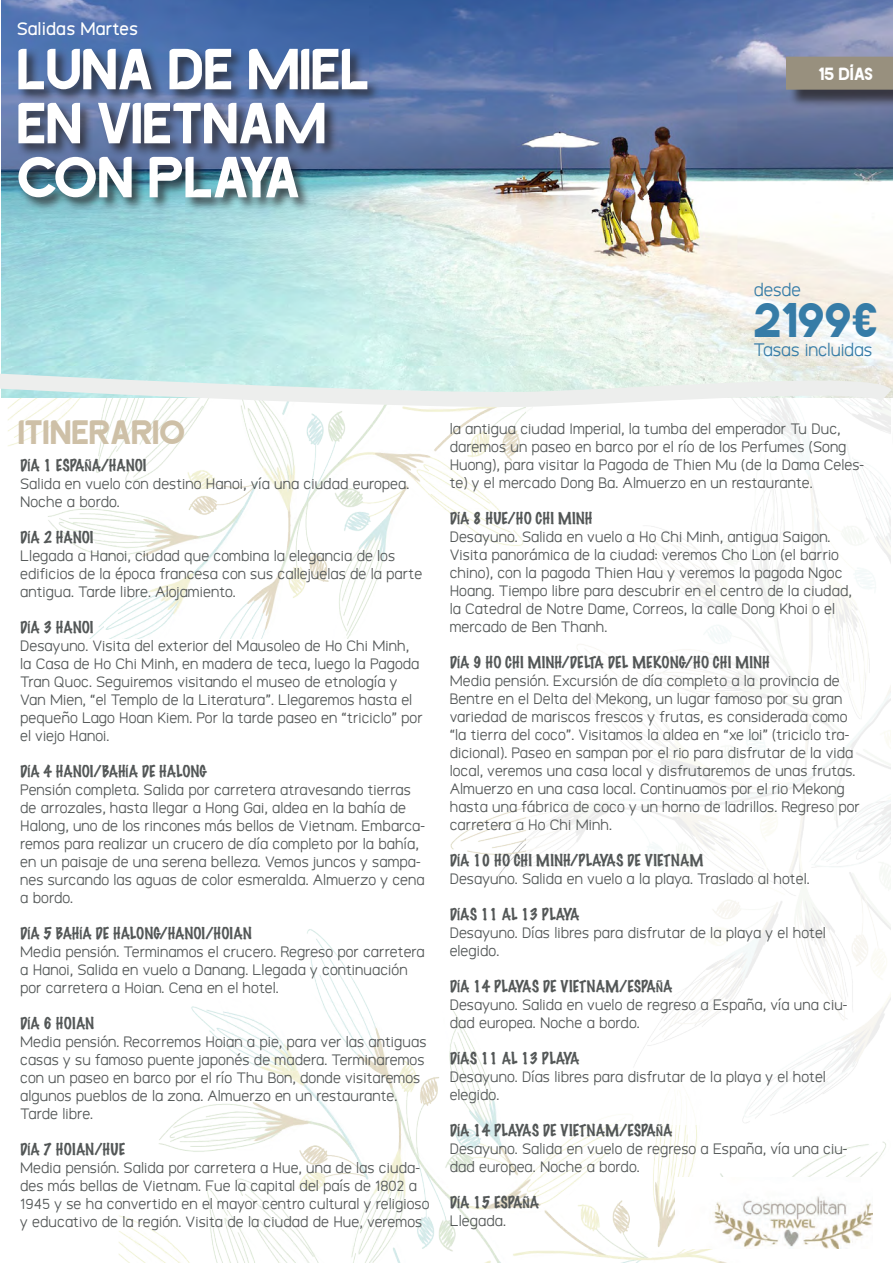
<style>
.page{position:relative;width:893px;height:1263px;background:#fff}
.page>*{position:absolute;margin:0;border:0;box-sizing:border-box;transform-origin:0 0}
.t1{font:58.5px "AVICENNA";color:#fff}
.t2{font:58.5px "AVICENNA";letter-spacing:-.035em;color:#fff}
.t3{font:49.5px "AVICENNA";color:#367ca7}
.t4{font:34.5px "AVICENNA";color:#cec0a7}
.t5{font:18px "Logico Sans";letter-spacing:-.01em;color:#367ca7}
.t6{font:700 18px "Logico Sans";color:#fff}
.t7{font:18px "AVICENNA";color:#fff}
.t8{font:15px/18px "Logico Sans";color:#535757}
.t9{font:100 15px "Marker Felt";color:#535757}
</style>
<div class="page">
<img style="left:8px;top:417px;width:103px;height:222px">
<img style="left:111px;top:417px;width:775px;height:846px">
<div style="left:526px;top:399px;width:366px;height:726px;background:#fff"></div>
<img style="left:1px;top:0;width:892px;height:366px">
<div style="left:16px;top:47px;width:365px;height:164px;background:#231f20;opacity:.75"></div>
<div style="left:788px;top:59px;width:105px;height:49px;background:#231f20;opacity:.75"></div>
<div style="left:786px;top:57px;width:107px;height:33px;background:#98907e"></div>
<svg style="left:0;top:366px;width:892px;height:51px"></svg>
<img style="left:676px;top:1178px;width:196px;height:70px">
<svg style="left:892px;top:345px;width:1px;height:53px"></svg>
<p class="t6" style="left:17px;top:18px;width:123px">Salidas Martes</p>
<p class="t1" style="left:17px;top:31px;width:354px">LUNA DE MIEL</p>
<p class="t1" style="left:17px;top:85px;width:311px">EN VIETNAM</p>
<p class="t2" style="left:17px;top:139px;width:285px">CON PLAYA</p>
<p class="t7" style="left:819px;top:63px;width:56px">15 DÍAS</p>
<p class="t5" style="left:754px;top:279px;width:49px">desde</p>
<p class="t3" style="left:754px;top:288px;width:126px">2199€</p>
<p class="t5" style="left:753px;top:340px;width:121px">Tasas incluidas</p>
<p class="t4" style="left:18px;top:409px;width:169px">ITINERARIO</p>
<p class="t9" style="left:20px;top:453px;width:128px">DÍA 1 ESPAÑA/HANOI</p>
<p class="t8" style="left:20px;top:475px;width:391px">Salida en vuelo con destino Hanoi, vía una ciudad europea.<br>Noche a bordo.</p>
<p class="t9" style="left:20px;top:525px;width:75px">DÍA 2 HANOI</p>
<p class="t8" style="left:20px;top:547px;width:404px">Llegada a Hanoi, ciudad que combina la elegancia de los edificios de la época francesa con sus callejuelas de la parte antigua. Tarde libre. Alojamiento.</p>
<p class="t9" style="left:20px;top:615px;width:75px">DÍA 3 HANOI</p>
<p class="t8" style="left:20px;top:637px;width:404px">Desayuno. Visita del exterior del Mausoleo de Ho Chi Minh, la Casa de Ho Chi Minh, en madera de teca, luego la Pagoda Tran Quoc. Seguiremos visitando el museo de etnología y Van Mien, “el Templo de la Literatura”. Llegaremos hasta el pequeño Lago Hoan Kiem. Por la tarde paseo en “triciclo” por el viejo Hanoi.</p>
<p class="t9" style="left:20px;top:759px;width:188px">DÍA 4 HANOI/BAHÍA DE HALONG</p>
<p class="t8" style="left:20px;top:781px;width:406px">Pensión completa. Salida por carretera atravesando tierras de arrozales, hasta llegar a Hong Gai, aldea en la bahía de Halong, uno de los rincones más bellos de Vietnam. Embarca&shy;remos para realizar un crucero de día completo por la bahía, en un paisaje de una serena belleza. Vemos juncos y sampa&shy;nes surcando las aguas de color esmeralda. Almuerzo y cena a bordo.</p>
<p class="t9" style="left:20px;top:921px;width:233px">DÍA 5 BAHÍA DE HALONG/HANOI/HOIAN</p>
<p class="t8" style="left:20px;top:943px;width:406px">Media pensión. Terminamos el crucero. Regreso por carretera a Hanoi, Salida en vuelo a Danang. Llegada y continuación por carretera a Hoian. Cena en el hotel.</p>
<p class="t9" style="left:20px;top:1011px;width:76px">DÍA 6 HOIAN</p>
<p class="t8" style="left:20px;top:1033px;width:408px">Media pensión. Recorremos Hoian a pie, para ver las antiguas casas y su famoso puente japonés de madera. Terminaremos con un paseo en barco por el río Thu Bon, donde visitaremos algunos pueblos de la zona. Almuerzo en un restaurante.<br>Tarde libre.</p>
<p class="t9" style="left:20px;top:1137px;width:106px">DÍA 7 HOIAN/HUE</p>
<p class="t8" style="left:20px;top:1159px;width:411px">Media pensión. Salida por carretera a Hue, una de las ciuda&shy;des más bellas de Vietnam. Fue la capital del país de 1802 a 1945 y se ha convertido en el mayor centro cultural y religioso y educativo de la región. Visita de la ciudad de Hue, veremos</p>
<p class="t8" style="left:450px;top:420px;width:416px">la antigua ciudad Imperial, la tumba del emperador Tu Duc, daremos un paseo en barco por el río de los Perfumes (Song Huong), para visitar la Pagoda de Thien Mu (de la Dama Celes&shy;te) y el mercado Dong Ba. Almuerzo en un restaurante.</p>
<p class="t9" style="left:450px;top:506px;width:144px">DÍA 8 HUE/HO CHI MINH</p>
<p class="t8" style="left:450px;top:528px;width:404px">Desayuno. Salida en vuelo a Ho Chi Minh, antigua Saigon.<br>Visita panorámica de la ciudad: veremos Cho Lon (el barrio chino), con la pagoda Thien Hau y veremos la pagoda Ngoc Hoang. Tiempo libre para descubrir en el centro de la ciudad, la Catedral de Notre Dame, Correos, la calle Dong Khoi o el mercado de Ben Thanh.</p>
<p class="t9" style="left:450px;top:650px;width:321px">DÍA 9 HO CHI MINH/DELTA DEL MEKONG/HO CHI MINH</p>
<p class="t8" style="left:450px;top:672px;width:412px">Media pensión. Excursión de día completo a la provincia de Bentre en el Delta del Mekong, un lugar famoso por su gran variedad de mariscos frescos y frutas, es considerada como “la tierra del coco”. Visitamos la aldea en “xe loi” (triciclo tra&shy;dicional). Paseo en sampan por el rio para disfrutar de la vida local, veremos una casa local y disfrutaremos de unas frutas.<br>Almuerzo en una casa local. Continuamos por el rio Mekong hasta una fábrica de coco y un horno de ladrillos. Regreso por carretera a Ho Chi Minh.</p>
<p class="t9" style="left:450px;top:848px;width:255px">DÍA 10 HO CHI MINH/PLAYAS DE VIETNAM</p>
<p class="t8" style="left:450px;top:870px;width:361px">Desayuno. Salida en vuelo a la playa. Traslado al hotel.</p>
<p class="t9" style="left:450px;top:902px;width:131px">DÍAS 11 AL 13 PLAYA</p>
<p class="t8" style="left:450px;top:924px;width:378px">Desayuno. Días libres para disfrutar de la playa y el hotel elegido.</p>
<p class="t9" style="left:450px;top:974px;width:224px">DÍA 14 PLAYAS DE VIETNAM/ESPAÑA</p>
<p class="t8" style="left:450px;top:996px;width:399px">Desayuno. Salida en vuelo de regreso a España, vía una ciu&shy;dad europea. Noche a bordo.</p>
<p class="t9" style="left:450px;top:1046px;width:131px">DÍAS 11 AL 13 PLAYA</p>
<p class="t8" style="left:450px;top:1068px;width:378px">Desayuno. Días libres para disfrutar de la playa y el hotel elegido.</p>
<p class="t9" style="left:450px;top:1118px;width:224px">DÍA 14 PLAYAS DE VIETNAM/ESPAÑA</p>
<p class="t8" style="left:450px;top:1140px;width:399px">Desayuno. Salida en vuelo de regreso a España, vía una ciu&shy;dad europea. Noche a bordo.</p>
<p class="t9" style="left:450px;top:1190px;width:91px">DÍA 15 ESPAÑA</p>
<p class="t8" style="left:450px;top:1212px;width:58px">Llegada.</p>
</div>
